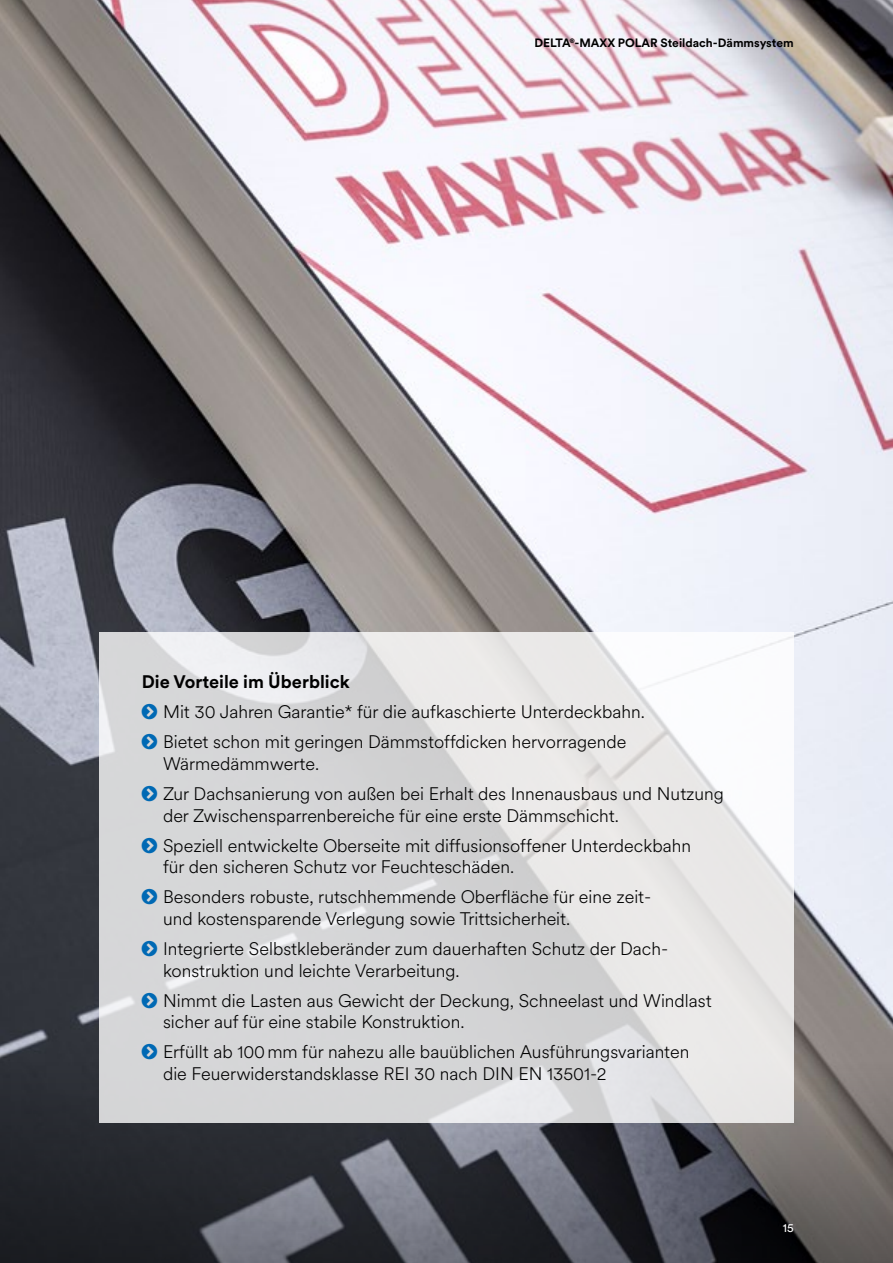
<style>
.page{position:relative;width:893px;height:1263px;background:#fff}
.page>*{position:absolute;margin:0;border:0;box-sizing:border-box;transform-origin:0 0}
.t1{font:300 18px/30.2px "Circular XX";color:#000}
.t2{font:700 18px "Circular XX";color:#000}
.t3{font:700 12px "Circular XX";color:#000}
.t4{font:12px "Circular XX";color:#fff}
</style>
<div class="page">
<img style="left:0;top:0;width:893px;height:1060px">
<svg style="left:0;top:1060px;width:893px;height:203px;background:#43444a"></svg>
<svg style="left:99px;top:632px;width:695px;height:491px;background:#dededf"></svg>
<svg style="left:142px;top:704px;width:15px;height:15px"></svg>
<svg style="left:142px;top:734px;width:15px;height:15px"></svg>
<svg style="left:142px;top:786px;width:15px;height:15px"></svg>
<svg style="left:142px;top:837px;width:15px;height:16px"></svg>
<svg style="left:142px;top:889px;width:15px;height:16px"></svg>
<svg style="left:142px;top:941px;width:15px;height:15px"></svg>
<svg style="left:142px;top:992px;width:15px;height:16px"></svg>
<svg style="left:142px;top:1044px;width:15px;height:16px"></svg>
<p class="t3" style="left:534px;top:34px;width:261px">DELTA®-MAXX POLAR Steildach-Dämmsystem</p>
<p class="t2" style="left:142px;top:669px;width:210px">Die Vorteile im Überblick</p>
<p class="t1" style="left:163px;top:696px;width:483px">Mit 30 Jahren Garantie* für die aufkaschierte Unterdeckbahn.<br>Bietet schon mit geringen Dämmstoffdicken hervorragende</p>
<p class="t1" style="left:163px;top:748px;width:563px">Wärmedämmwerte.<br>Zur Dachsanierung von außen bei Erhalt des Innenausbaus und Nutzung</p>
<p class="t1" style="left:163px;top:799px;width:530px">der Zwischensparrenbereiche für eine erste Dämmschicht.<br>Speziell entwickelte Oberseite mit diffusionsoffener Unterdeckbahn</p>
<p class="t1" style="left:163px;top:851px;width:490px">für den sicheren Schutz vor Feuchteschäden.<br>Besonders robuste, rutschhemmende Oberfläche für eine zeit-</p>
<p class="t1" style="left:163px;top:903px;width:507px">und kostensparende Verlegung sowie Trittsicherheit.<br>Integrierte Selbstkleberänder zum dauerhaften Schutz der Dach-</p>
<p class="t1" style="left:163px;top:954px;width:550px">konstruktion und leichte Verarbeitung.<br>Nimmt die Lasten aus Gewicht der Deckung, Schneelast und Windlast</p>
<p class="t1" style="left:163px;top:1006px;width:528px">sicher auf für eine stabile Konstruktion.<br>Erfüllt ab 100mm für nahezu alle bauüblichen Ausführungsvarianten</p>
<p class="t1" style="left:163px;top:1058px;width:445px">die Feuerwiderstandsklasse REI 30 nach DIN EN 13501-2</p>
<p class="t4" style="left:783px;top:1219px;width:12px">15</p>
</div>
